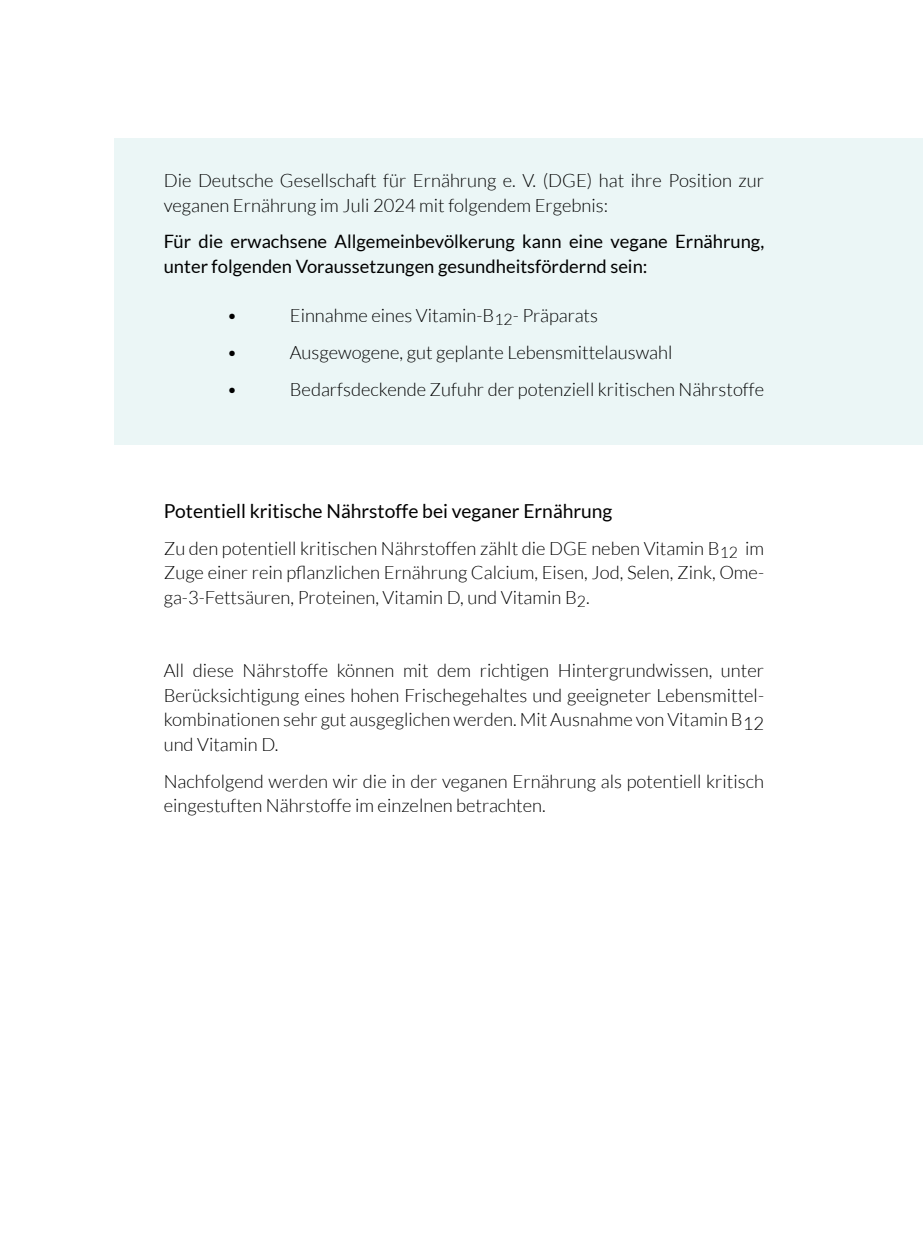
<style>
.page{position:relative;width:923px;height:1241px;background:#fff}
.page>*{position:absolute;margin:0;border:0;box-sizing:border-box;transform-origin:0 0}
.t1{font:19.25px "Lato";color:#000}
.t2{font:300 18.38px/24.5px "Lato";color:#000}
.t3{font:18.38px/24.5px "Lato";color:#000}
</style>
<div class="page">
<div style="left:114px;top:138px;width:809px;height:306px;background:#ebf6f6"></div>
<p class="t2" style="left:164px;top:168px;width:602px">Die Deutsche Gesellschaft für Ernährung e. V. (DGE) hat ihre Position zur veganen Ernährung im Juli 2024 mit folgendem Ergebnis:</p>
<p class="t3" style="left:164px;top:229px;width:602px">Für die erwachsene Allgemeinbevölkerung kann eine vegane Ernährung, unter folgenden Voraussetzungen gesundheitsfördernd sein:</p>
<p class="t2" style="left:227px;top:303px;width:12px">•</p>
<p class="t2" style="left:290px;top:303px;width:310px">Einnahme eines Vitamin-B<sub>12</sub>- Präparats</p>
<p class="t2" style="left:227px;top:340px;width:12px">•</p>
<p class="t2" style="left:290px;top:340px;width:384px">Ausgewogene, gut geplante Lebensmittelauswahl</p>
<p class="t2" style="left:227px;top:376px;width:12px">•</p>
<p class="t2" style="left:290px;top:376px;width:476px">Bedarfsdeckende Zufuhr der potenziell kritischen Nährstoffe</p>
<p class="t1" style="left:164px;top:500px;width:450px">Potentiell kritische Nährstoffe bei veganer Ernährung</p>
<p class="t2" style="left:164px;top:536px;width:602px;text-align:justify">Zu den potentiell kritischen Nährstoffen zählt die DGE neben Vitamin B<sub>12</sub> im Zuge einer rein pflanzlichen Ernährung Calcium, Eisen, Jod, Selen, Zink, Ome&shy;ga-3-Fettsäuren, Proteinen, Vitamin D, und Vitamin B<sub>2</sub>.</p>
<p class="t2" style="left:164px;top:658px;width:602px;text-align:justify">All diese Nährstoffe können mit dem richtigen Hintergrundwissen, unter Berücksichtigung eines hohen Frischegehaltes und geeigneter Lebensmittel&shy;kombinationen sehr gut ausgeglichen werden. Mit Ausnahme von Vitamin B12 und Vitamin D.</p>
<p class="t2" style="left:164px;top:768px;width:602px">Nachfolgend werden wir die in der veganen Ernährung als potentiell kritisch eingestuften Nährstoffe im einzelnen betrachten.</p>
</div>
